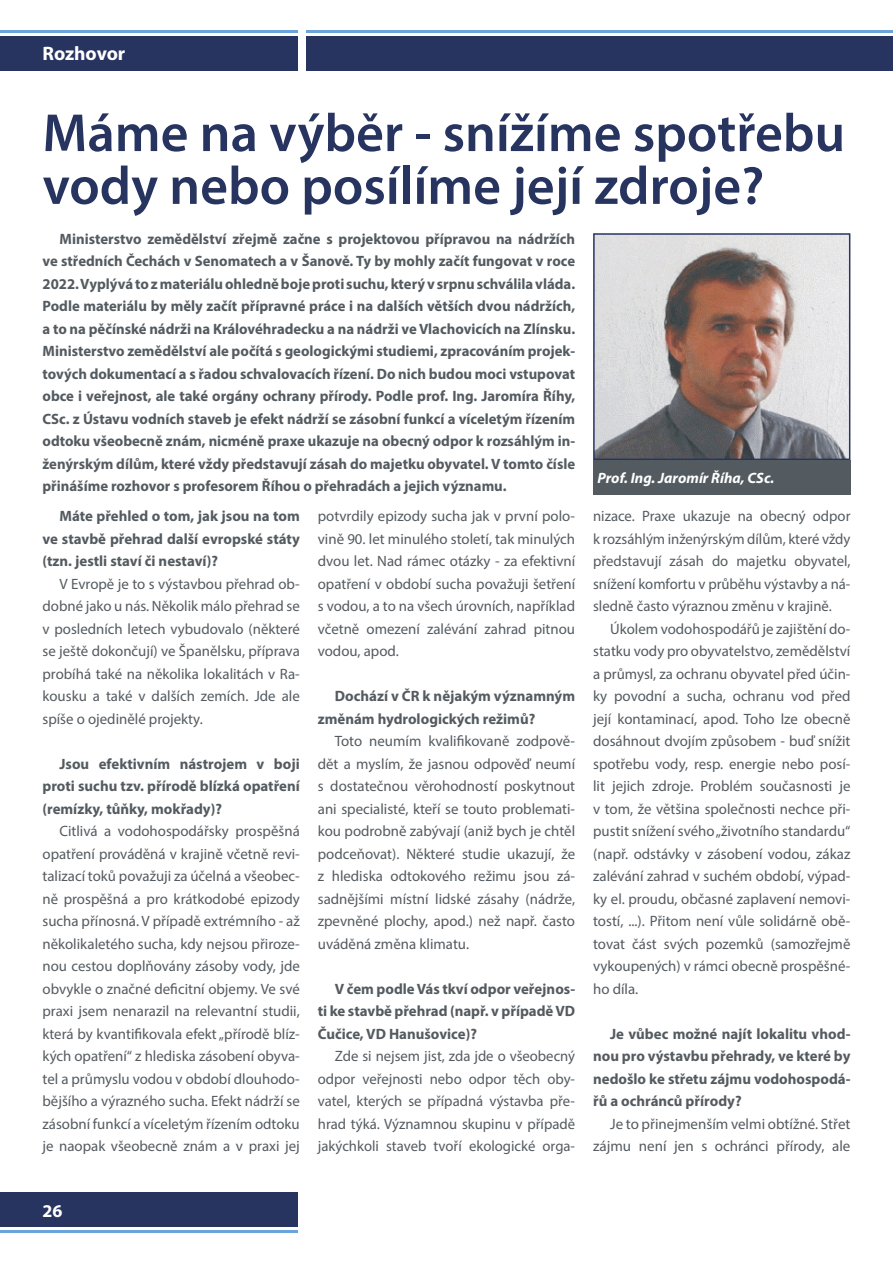
<style>
.page{position:relative;width:893px;height:1263px;background:#fff}
.page>*{position:absolute;margin:0;border:0;box-sizing:border-box;transform-origin:0 0}
.t1{font:600 54px/52.8px "Myriad Pro";color:#273460}
.t2{font:700 19.5px "Myriad Pro";color:#fff}
.t3{font:700 18px "Myriad Pro";color:#fff}
.t4{font:15px/22.5px "Myriad Pro";color:#545b60;text-align:justify}
.t5{font:700 15px/22.5px "Myriad Pro";color:#545b60;text-align:justify}
.t6{font:italic 700 15px "Myriad Pro";color:#fff}
</style>
<div class="page">
<div style="left:0;top:36px;width:298px;height:34px;background:#273460"></div>
<hr style="left:0;top:30px;width:298px;height:3px;background:#6ba4db">
<div style="left:306px;top:36px;width:587px;height:34px;background:#273460"></div>
<hr style="left:306px;top:30px;width:587px;height:3px;background:#6ba4db">
<div style="left:0;top:1193px;width:298px;height:34px;background:#273460"></div>
<hr style="left:0;top:1230px;width:298px;height:3px;background:#6ba4db">
<img style="left:596px;top:236px;width:251px;height:221px">
<div style="left:593px;top:233px;width:257px;height:227px;border:2px solid #273460"></div>
<div style="left:593px;top:460px;width:258px;height:34px;background:#545b60"></div>
<h2 class="t2" style="left:43px;top:41px;width:84px">Rozhovor</h2>
<h1 class="t1" style="left:43px;top:105px;width:804px">Máme na výběr - snížíme spotřebu vody nebo posílíme její zdroje?</h1>
<p class="t5" style="left:43px;top:227px;width:534px;text-indent:17px">Ministerstvo zemědělství zřejmě začne s projektovou přípravou na nádržích ve středních Čechách v Senomatech a v Šanově. Ty by mohly začít fungovat v roce 2022. Vyplývá to z materiálu ohledně boje proti suchu, který v srpnu schválila vláda.<br>Podle materiálu by měly začít přípravné práce i na dalších větších dvou nádržích, a to na pěčínské nádrži na Královéhradecku a na nádrži ve Vlachovicích na Zlínsku.<br>Ministerstvo zemědělství ale počítá s geologickými studiemi, zpracováním projek&shy;tových dokumentací a s řadou schvalovacích řízení. Do nich budou moci vstupovat obce i veřejnost, ale také orgány ochrany přírody. Podle prof. Ing. Jaromíra Říhy, CSc. z Ústavu vodních staveb je efekt nádrží se zásobní funkcí a víceletým řízením odtoku všeobecně znám, nicméně praxe ukazuje na obecný odpor k rozsáhlým in&shy;ženýrským dílům, které vždy představují zásah do majetku obyvatel. V tomto čísle přinášíme rozhovor s profesorem Říhou o přehradách a jejich významu.</p>
<p class="t5" style="left:43px;top:504px;width:259px;text-indent:17px">Máte přehled o tom, jak jsou na tom ve stavbě přehrad další evropské státy (tzn. jestli staví či nestaví)?</p>
<p class="t4" style="left:43px;top:572px;width:259px;text-indent:17px">V Evropě je to s výstavbou přehrad ob&shy;dobné jako u nás. Několik málo přehrad se v posledních letech vybudovalo (některé se ještě dokončují) ve Španělsku, příprava probíhá také na několika lokalitách v Ra&shy;kousku a také v dalších zemích. Jde ale spíše o ojedinělé projekty.</p>
<p class="t5" style="left:43px;top:752px;width:259px;text-indent:17px">Jsou efektivním nástrojem v boji proti suchu tzv. přírodě blízká opatření (remízky, tůňky, mokřady)?</p>
<p class="t4" style="left:43px;top:820px;width:259px;text-indent:17px">Citlivá a vodohospodářsky prospěšná opatření prováděná v krajině včetně revi&shy;talizací toků považuji za účelná a všeobec&shy;ně prospěšná a pro krátkodobé epizody sucha přínosná. V případě extrémního - až několikaletého sucha, kdy nejsou přiroze&shy;nou cestou doplňovány zásoby vody, jde obvykle o značné deficitní objemy. Ve své praxi jsem nenarazil na relevantní studii, která by kvantifikovala efekt „přírodě blíz&shy;kých opatření“ z hlediska zásobení obyva&shy;tel a průmyslu vodou v období dlouhodo&shy;bějšího a výrazného sucha. Efekt nádrží se zásobní funkcí a víceletým řízením odtoku je naopak všeobecně znám a v praxi jej</p>
<p class="t6" style="left:597px;top:468px;width:178px">Prof. Ing. Jaromír Říha, CSc.</p>
<p class="t4" style="left:318px;top:505px;width:259px">potvrdily epizody sucha jak v první polo&shy;vině 90. let minulého století, tak minulých dvou let. Nad rámec otázky - za efektivní opatření v období sucha považuji šetření s vodou, a to na všech úrovních, například včetně omezení zalévání zahrad pitnou vodou, apod.</p>
<p class="t5" style="left:318px;top:684px;width:259px;text-indent:17px">Dochází v ČR k nějakým významným změnám hydrologických režimů?</p>
<p class="t4" style="left:318px;top:730px;width:259px;text-indent:17px">Toto neumím kvalifikovaně zodpově&shy;dět a myslím, že jasnou odpověď neumí s dostatečnou věrohodností poskytnout ani specialisté, kteří se touto problemati&shy;kou podrobně zabývají (aniž bych je chtěl podceňovat). Některé studie ukazují, že z hlediska odtokového režimu jsou zá&shy;sadnějšími místní lidské zásahy (nádrže, zpevněné plochy, apod.) než např. často uváděná změna klimatu.</p>
<p class="t5" style="left:318px;top:977px;width:259px;text-indent:17px">V čem podle Vás tkví odpor veřejnos&shy;ti ke stavbě přehrad (např. v případě VD Čučice, VD Hanušovice)?</p>
<p class="t4" style="left:318px;top:1045px;width:259px;text-indent:17px">Zde si nejsem jist, zda jde o všeobecný odpor veřejnosti nebo odpor těch oby&shy;vatel, kterých se případná výstavba pře&shy;hrad týká. Významnou skupinu v případě jakýchkoli staveb tvoří ekologické orga-</p>
<p class="t4" style="left:593px;top:505px;width:259px">nizace. Praxe ukazuje na obecný odpor k rozsáhlým inženýrským dílům, které vždy představují zásah do majetku obyvatel, snížení komfortu v průběhu výstavby a ná&shy;sledně často výraznou změnu v krajině.</p>
<p class="t4" style="left:593px;top:617px;width:259px;text-indent:17px">Úkolem vodohospodářů je zajištění do&shy;statku vody pro obyvatelstvo, zemědělství a průmysl, za ochranu obyvatel před účin&shy;ky povodní a sucha, ochranu vod před její kontaminací, apod. Toho lze obecně dosáhnout dvojím způsobem - buď snížit spotřebu vody, resp. energie nebo posí&shy;lit jejich zdroje. Problém současnosti je v tom, že většina společnosti nechce při&shy;pustit snížení svého „životního standardu“ (např. odstávky v zásobení vodou, zákaz zalévání zahrad v suchém období, výpad&shy;ky el. proudu, občasné zaplavení nemovi&shy;tostí, ...). Přitom není vůle solidárně obě&shy;tovat část svých pozemků (samozřejmě vykoupených) v rámci obecně prospěšné&shy;ho díla.</p>
<p class="t5" style="left:593px;top:1022px;width:259px;text-indent:17px">Je vůbec možné najít lokalitu vhod&shy;nou pro výstavbu přehrady, ve které by nedošlo ke střetu zájmu vodohospodá&shy;řů a ochránců přírody?</p>
<p class="t4" style="left:593px;top:1112px;width:259px;text-align:right">Je to přinejmenším velmi obtížné. Střet zájmu není jen s ochránci přírody, ale</p>
<p class="t3" style="left:43px;top:1199px;width:21px">26</p>
</div>
